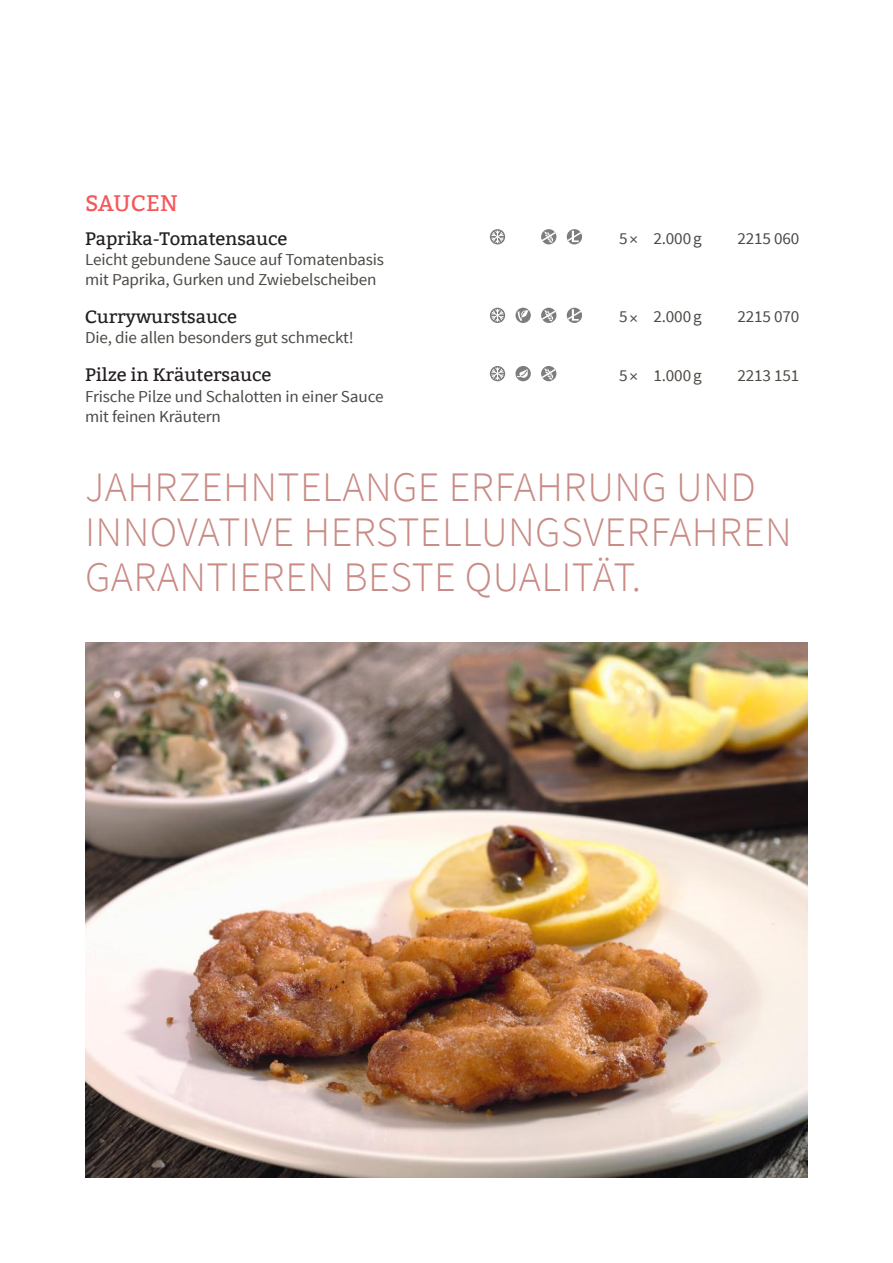
<style>
.page{position:relative;width:893px;height:1263px;background:#fff}
.page>*{position:absolute;margin:0;border:0;box-sizing:border-box;transform-origin:0 0}
.t1{font:300 42px/45px "Source Sans Pro";letter-spacing:.01em;color:#c88b85}
.t2{font:22.5px "Bitter";letter-spacing:.01em;color:#f5585b}
.t3{font:18px "Bitter";letter-spacing:-.01em;color:#241f1f}
.t4{font:16.65px/20.2px "Source Sans Pro";letter-spacing:-.01em;color:#4d4a46}
</style>
<div class="page">
<img style="left:85px;top:642px;width:723px;height:536px">
<svg style="left:490px;top:229px;width:15px;height:15px"></svg>
<svg style="left:491px;top:230px;width:13px;height:13px"></svg>
<svg style="left:541px;top:230px;width:15px;height:13px"></svg>
<svg style="left:567px;top:230px;width:15px;height:13px"></svg>
<svg style="left:490px;top:308px;width:15px;height:15px"></svg>
<svg style="left:491px;top:309px;width:13px;height:13px"></svg>
<svg style="left:515px;top:308px;width:16px;height:15px"></svg>
<svg style="left:518px;top:310px;width:11px;height:11px"></svg>
<svg style="left:541px;top:308px;width:15px;height:15px"></svg>
<svg style="left:541px;top:309px;width:15px;height:12px"></svg>
<svg style="left:567px;top:308px;width:15px;height:15px"></svg>
<svg style="left:567px;top:309px;width:15px;height:12px"></svg>
<svg style="left:490px;top:366px;width:15px;height:15px"></svg>
<svg style="left:491px;top:367px;width:13px;height:13px"></svg>
<svg style="left:515px;top:366px;width:16px;height:15px"></svg>
<svg style="left:517px;top:369px;width:11px;height:9px"></svg>
<svg style="left:541px;top:367px;width:15px;height:13px"></svg>
<h2 class="t2" style="left:85px;top:193px;width:94px">SAUCEN</h2>
<p class="t3" style="left:85px;top:230px;width:204px">Paprika-Tomatensauce</p>
<p class="t4" style="left:85px;top:249px;width:300px">Leicht gebundene Sauce auf Tomatenbasis mit Paprika, Gurken und Zwiebelscheiben</p>
<p class="t3" style="left:85px;top:309px;width:154px">Currywurstsauce</p>
<p class="t4" style="left:85px;top:328px;width:270px">Die, die allen besonders gut schmeckt!</p>
<p class="t3" style="left:85px;top:367px;width:188px">Pilze in Kräutersauce</p>
<p class="t4" style="left:85px;top:386px;width:300px">Frische Pilze und Schalotten in einer Sauce mit feinen Kräutern</p>
<p class="t4" style="left:619px;top:229px;width:84px">5 × 2.000 g</p>
<p class="t4" style="left:737px;top:229px;width:63px">2215 060</p>
<p class="t4" style="left:619px;top:308px;width:84px">5 × 2.000 g</p>
<p class="t4" style="left:737px;top:308px;width:63px">2215 070</p>
<p class="t4" style="left:619px;top:366px;width:84px">5 × 1.000 g</p>
<p class="t4" style="left:737px;top:366px;width:63px">2213 151</p>
<h1 class="t1" style="left:85px;top:465px;width:708px">JAHRZEHNTELANGE ERFAHRUNG UND<br>INNOVATIVE HERSTELLUNGSVERFAHREN<br>GARANTIEREN BESTE QUALITÄT.</h1>
</div>
